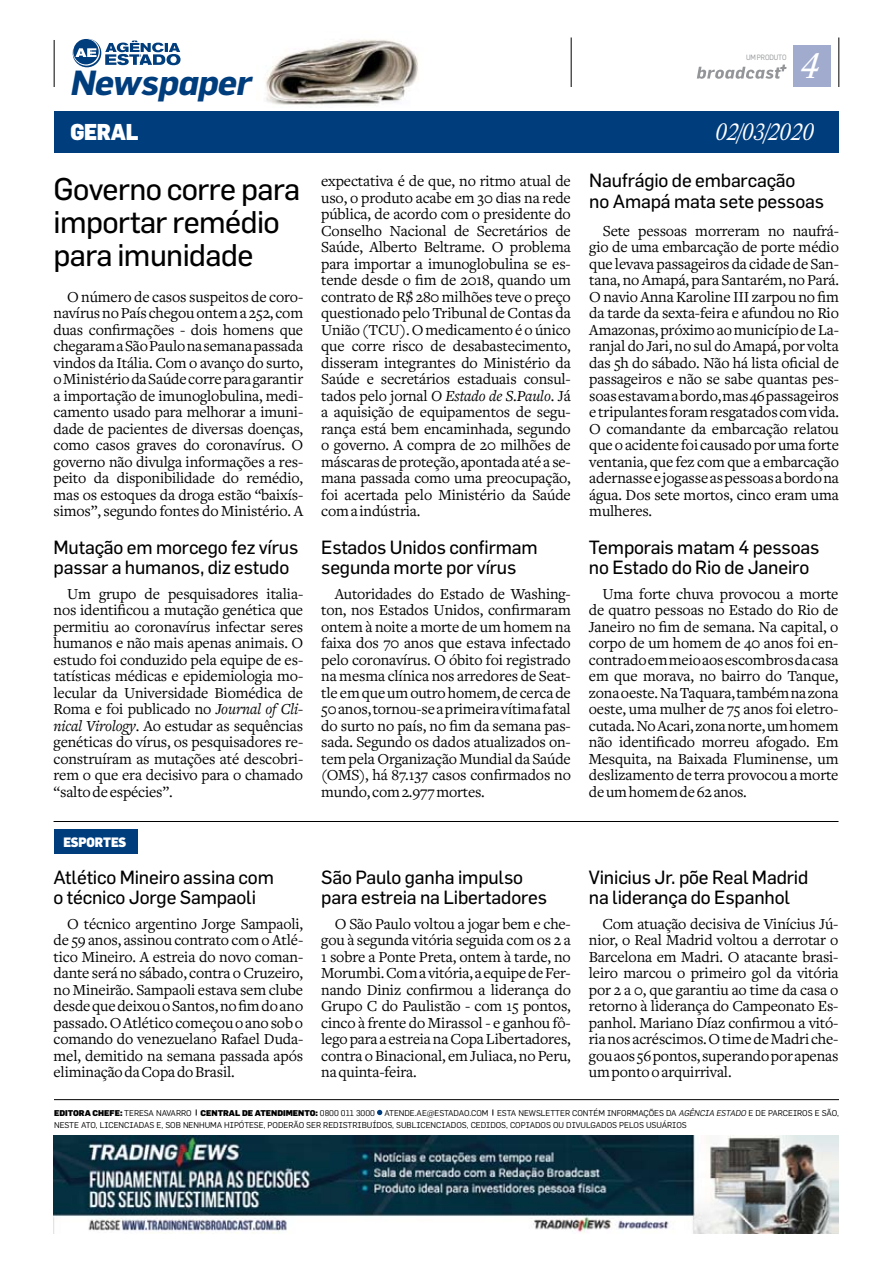
<style>
.page{position:relative;width:893px;height:1263px;background:#fff}
.page>*{position:absolute;margin:0;border:0;box-sizing:border-box;transform-origin:0 0}
.t1{font:italic 34.5px "Estado Headline";color:#fff}
.t2{font:italic 700 34.2px "Flama";letter-spacing:-.02em;color:#003d7d}
.t3{font:30.75px/33px "Flama Basic";letter-spacing:-.02em;color:#000}
.t4{font:italic 23.1px "Estado Headline";letter-spacing:-.025em;color:#fff;scale:.9 1}
.t5{font:900 22.5px "Flama";letter-spacing:-.01em;color:#fff;scale:.9 1}
.t6{font:18.75px/20.2px "Flama Basic";letter-spacing:-.01em;color:#000}
.t7{font:15.9px/16.5px "Freight Text";letter-spacing:-.01em;color:#000;text-align:justify}
.t8{font:900 13.35px "Flama";color:#fff;scale:.9 1}
.t9{font:8.25px "Flama";letter-spacing:-.005em;color:#000}
.t10{font:900 8.25px "Flama";letter-spacing:-.005em;color:#000}
.t11{font:7.5px "Flama";letter-spacing:-.015em;color:#939598;scale:.9 1}
.s1{font-style:italic}
.s2{font-weight:400}
</style>
<div class="page">
<div style="left:793px;top:46px;width:38px;height:41px;background:#a0abcd"></div>
<div style="left:54px;top:112px;width:785px;height:41px;background:#003d7d"></div>
<hr style="left:54px;top:40px;width:1px;height:47px;background:#000">
<hr style="left:571px;top:38px;width:1px;height:49px;background:#000">
<hr style="left:839px;top:38px;width:1px;height:49px;background:#000">
<svg style="left:72px;top:39px;width:109px;height:28px"></svg>
<svg style="left:697px;top:65px;width:90px;height:14px"></svg>
<img style="left:54px;top:1135px;width:784px;height:99px">
<hr style="left:54px;top:1099px;width:785px;height:1px;background:#000">
<svg style="left:377px;top:1110px;width:5px;height:5px"></svg>
<img style="left:266px;top:39px;width:152px;height:66px">
<hr style="left:54px;top:821px;width:784px;height:1px;background:#000">
<div style="left:54px;top:830px;width:84px;height:24px;background:#003d7d"></div>
<p class="t2" style="left:70px;top:62px;width:182px">Newspaper</p>
<p class="t5" style="left:70px;top:116px;width:77px">GERAL</p>
<p class="t3" style="left:54px;top:171px;width:248px">Governo corre para importar remédio para imunidade</p>
<p class="t7" style="left:54px;top:288px;width:251px;text-indent:14px">O número de casos suspeitos de coro&shy;navírus no País chegou ontem a 252, com duas confirmações - dois homens que chegaram a São Paulo na semana passada vindos da Itália. Com o avanço do surto, o Ministério da Saúde corre para garantir a importação de imunoglobulina, medi&shy;camento usado para melhorar a imuni&shy;dade de pacientes de diversas doenças, como casos graves do coronavírus. O governo não divulga informações a res&shy;peito da disponibilidade do remédio, mas os estoques da droga estão “baixís&shy;simos”, segundo fontes do Ministério. A</p>
<p class="t7" style="left:321px;top:173px;width:251px">expectativa é de que, no ritmo atual de uso, o produto acabe em 30 dias na rede pública, de acordo com o presidente do Conselho Nacional de Secretários de Saúde, Alberto Beltrame. O problema para importar a imunoglobulina se es&shy;tende desde o fim de 2018, quando um contrato de R$ 280 milhões teve o preço questionado pelo Tribunal de Contas da União (TCU). O medicamento é o único que corre risco de desabastecimento, disseram integrantes do Ministério da Saúde e secretários estaduais consul&shy;tados pelo jornal <span class="s1">O Estado de S.Paulo</span>. Já a aquisição de equipamentos de segu&shy;rança está bem encaminhada, segundo o governo. A compra de 20 milhões de máscaras de proteção, apontada até a se&shy;mana passada como uma preocupação, foi acertada pelo Ministério da Saúde com a indústria.</p>
<p class="t6" style="left:54px;top:536px;width:246px">Mutação em morcego fez vírus passar a humanos, diz estudo</p>
<p class="t6" style="left:321px;top:536px;width:218px">Estados Unidos confirmam segunda morte por vírus</p>
<p class="t7" style="left:54px;top:585px;width:251px;text-indent:14px">Um grupo de pesquisadores italia&shy;nos identificou a mutação genética que permitiu ao coronavírus infectar seres humanos e não mais apenas animais. O estudo foi conduzido pela equipe de es&shy;tatísticas médicas e epidemiologia mo&shy;lecular da Universidade Biomédica de Roma e foi publicado no <span class="s1">Journal of Cli&shy;nical Virology</span>. Ao estudar as sequências genéticas do vírus, os pesquisadores re&shy;construíram as mutações até descobri&shy;rem o que era decisivo para o chamado “salto de espécies”.</p>
<p class="t7" style="left:321px;top:585px;width:251px;text-indent:14px">Autoridades do Estado de Washing&shy;ton, nos Estados Unidos, confirmaram ontem à noite a morte de um homem na faixa dos 70 anos que estava infectado pelo coronavírus. O óbito foi registrado na mesma clínica nos arredores de Seat&shy;tle em que um outro homem, de cerca de 50 anos, tornou-se a primeira vítima fatal do surto no país, no fim da semana pas&shy;sada. Segundo os dados atualizados on&shy;tem pela Organização Mundial da Saúde (OMS), há 87.137 casos confirmados no mundo, com 2.977 mortes.</p>
<p class="t8" style="left:63px;top:832px;width:36px">ESPORTE</p>
<p class="t8" style="left:119px;top:832px;width:10px">S</p>
<p class="t11" style="left:746px;top:53px;width:46px">UM PRODUTO</p>
<p class="t1" style="left:801px;top:50px;width:22px">4</p>
<p class="t4" style="left:715px;top:122px;width:112px">02/03/2020</p>
<p class="t6" style="left:589px;top:169px;width:236px">Naufrágio de embarcação<br>no Amapá mata sete pessoas</p>
<p class="t7" style="left:589px;top:222px;width:251px;text-indent:14px">Sete pessoas morreram no naufrá&shy;gio de uma embarcação de porte médio que levava passageiros da cidade de San&shy;tana, no Amapá, para Santarém, no Pará.<br>O navio Anna Karoline III zarpou no fim da tarde da sexta-feira e afundou no Rio Amazonas, próximo ao município de La&shy;ranjal do Jari, no sul do Amapá, por volta das 5h do sábado. Não há lista oficial de passageiros e não se sabe quantas pes&shy;soas estavam a bordo, mas 46 passageiros e tripulantes foram resgatados com vida.<br>O comandante da embarcação relatou que o acidente foi causado por uma forte ventania, que fez com que a embarcação adernasse e jogasse as pessoas a bordo na água. Dos sete mortos, cinco eram uma mulheres.</p>
<p class="t6" style="left:589px;top:536px;width:232px">Temporais matam 4 pessoas no Estado do Rio de Janeiro</p>
<p class="t7" style="left:589px;top:585px;width:251px;text-indent:14px">Uma forte chuva provocou a morte de quatro pessoas no Estado do Rio de Janeiro no fim de semana. Na capital, o corpo de um homem de 40 anos foi en&shy;contrado em meio aos escombros da casa em que morava, no bairro do Tanque, zona oeste. Na Taquara, também na zona oeste, uma mulher de 75 anos foi eletro&shy;cutada. No Acari, zona norte, um homem não identificado morreu afogado. Em Mesquita, na Baixada Fluminense, um deslizamento de terra provocou a morte de um homem de 62 anos.</p>
<p class="t6" style="left:54px;top:866px;width:222px">Atlético Mineiro assina com o técnico Jorge Sampaoli</p>
<p class="t7" style="left:54px;top:915px;width:251px;text-indent:14px">O técnico argentino Jorge Sampaoli, de 59 anos, assinou contrato com o Atlé&shy;tico Mineiro. A estreia do novo coman&shy;dante será no sábado, contra o Cruzeiro, no Mineirão. Sampaoli estava sem clube desde que deixou o Santos, no fim do ano passado. O Atlético começou o ano sob o comando do venezuelano Rafael Duda&shy;mel, demitido na semana passada após eliminação da Copa do Brasil.</p>
<p class="t6" style="left:321px;top:866px;width:227px">São Paulo ganha impulso para estreia na Libertadores</p>
<p class="t6" style="left:589px;top:866px;width:221px">Vinicius Jr. põe Real Madrid na liderança do Espanhol</p>
<p class="t7" style="left:321px;top:915px;width:251px;text-indent:14px">O São Paulo voltou a jogar bem e che&shy;gou à segunda vitória seguida com os 2 a 1 sobre a Ponte Preta, ontem à tarde, no Morumbi. Com a vitória, a equipe de Fer&shy;nando Diniz confirmou a liderança do Grupo C do Paulistão - com 15 pontos, cinco à frente do Mirassol - e ganhou fô&shy;lego para a estreia na Copa Libertadores, contra o Binacional, em Juliaca, no Peru, na quinta-feira.</p>
<p class="t7" style="left:589px;top:915px;width:251px;text-indent:14px">Com atuação decisiva de Vinícius Jú&shy;nior, o Real Madrid voltou a derrotar o Barcelona em Madri. O atacante brasi&shy;leiro marcou o primeiro gol da vitória por 2 a 0, que garantiu ao time da casa o retorno à liderança do Campeonato Es&shy;panhol. Mariano Díaz confirmou a vitó&shy;ria nos acréscimos. O time de Madri che&shy;gou aos 56 pontos, superando por apenas um ponto o arquirrival.</p>
<p class="t10" style="left:54px;top:1106px;width:337px">EDITORA CHEFE: <span class="s2">TERESA NAVARRO</span> CENTRAL DE ATENDIMENTO: <span class="s2">0800 011 3000 ATENDE</span></p>
<p class="t9" style="left:415px;top:1108px;width:26px">.AE@ESTADAO</p>
<p class="t9" style="left:469px;top:1108px;width:14px">.COM</p>
<p class="t9" style="left:497px;top:1108px;width:11px">ESTA</p>
<p class="t9" style="left:518px;top:1108px;width:33px">NEWSLETTER</p>
<p class="t9" style="left:572px;top:1108px;width:12px">CONT</p>
<p class="t9" style="left:593px;top:1108px;width:35px">ÉM INFORMA</p>
<p class="t9" style="left:644px;top:1108px;width:160px">ÇÕES DA <span class="s1">AGÊNCIA ESTADO</span> E DE PARCEIROS</p>
<p class="t9" style="left:815px;top:1108px;width:26px">E SÃO,</p>
<p class="t9" style="left:54px;top:1120px;width:6px">NESTE</p>
<p class="t9" style="left:81px;top:1120px;width:59px">ATO, LICENCIADAS</p>
<p class="t9" style="left:157px;top:1120px;width:33px">E, SOB NEN</p>
<p class="t9" style="left:199px;top:1120px;width:13px">HUMA</p>
<p class="t9" style="left:224px;top:1120px;width:26px">HIPÓTESE</p>
<p class="t9" style="left:264px;top:1120px;width:10px">, PODER</p>
<p class="t9" style="left:293px;top:1120px;width:19px">ÃO SER</p>
<p class="t9" style="left:323px;top:1120px;width:6px">RED</p>
<p class="t9" style="left:339px;top:1120px;width:44px">ISTRIBUÍDOS</p>
<p class="t9" style="left:392px;top:1120px;width:60px">, SUBLICENCIADOS</p>
<p class="t9" style="left:467px;top:1120px;width:30px">, CEDIDOS</p>
<p class="t9" style="left:506px;top:1120px;width:30px">, COPIADOS</p>
<p class="t9" style="left:553px;top:1120px;width:49px">OU DIVU LGADOS</p>
<p class="t9" style="left:619px;top:1120px;width:33px">PELOS USU</p>
<p class="t9" style="left:662px;top:1120px;width:21px">ÁRIOS</p>
</div>
